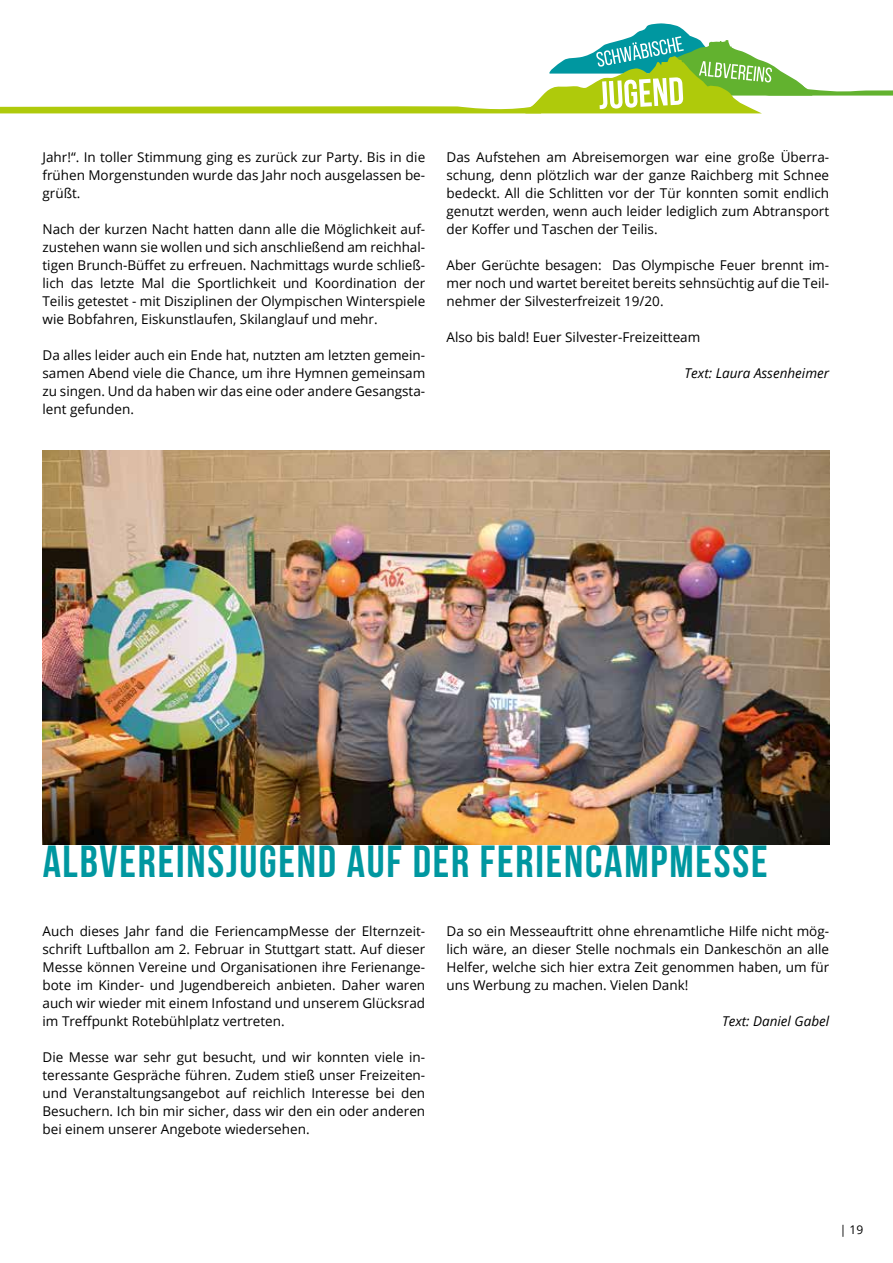
<style>
.page{position:relative;width:893px;height:1263px;background:#fff}
.page>*{position:absolute;margin:0;border:0;box-sizing:border-box;transform-origin:0 0}
.t1{font:700 45px "Bebas Neue";letter-spacing:.04em;color:#0097a0}
.t2{font:13.5px/18px "Open Sans";color:#000;text-align:justify}
.t3{font:italic 13.5px "Open Sans";color:#000}
.t4{font:12px "Open Sans";color:#000}
</style>
<div class="page">
<svg style="left:0;top:23px;width:893px;height:90px"></svg>
<img style="left:43px;top:450px;width:786px;height:394px">
<p class="t2" style="left:43px;top:148px;width:384px">Jahr!“. In toller Stimmung ging es zurück zur Party. Bis in die frühen Morgenstunden wurde das Jahr noch ausgelassen be&shy;grüßt.</p>
<p class="t2" style="left:43px;top:220px;width:384px">Nach der kurzen Nacht hatten dann alle die Möglichkeit auf&shy;zustehen wann sie wollen und sich anschließend am reichhal&shy;tigen Brunch-Büffet zu erfreuen. Nachmittags wurde schließ&shy;lich das letzte Mal die Sportlichkeit und Koordination der Teilis getestet - mit Disziplinen der Olympischen Winterspiele wie Bobfahren, Eiskunstlaufen, Skilanglauf und mehr.</p>
<p class="t2" style="left:43px;top:346px;width:384px">Da alles leider auch ein Ende hat, nutzten am letzten gemein&shy;samen Abend viele die Chance, um ihre Hymnen gemeinsam zu singen. Und da haben wir das eine oder andere Gesangsta&shy;lent gefunden.</p>
<p class="t2" style="left:446px;top:148px;width:384px">Das Aufstehen am Abreisemorgen war eine große Überra&shy;schung, denn plötzlich war der ganze Raichberg mit Schnee bedeckt. All die Schlitten vor der Tür konnten somit endlich genutzt werden, wenn auch leider lediglich zum Abtransport der Koffer und Taschen der Teilis.</p>
<p class="t2" style="left:446px;top:256px;width:384px">Aber Gerüchte besagen: Das Olympische Feuer brennt im&shy;mer noch und wartet bereitet bereits sehnsüchtig auf die Teil&shy;nehmer der Silvesterfreizeit 19/20.</p>
<p class="t2" style="left:446px;top:328px;width:255px">Also bis bald! Euer Silvester-Freizeitteam</p>
<p class="t3" style="left:685px;top:364px;width:146px">Text: Laura Assenheimer</p>
<h1 class="t1" style="left:43px;top:836px;width:727px">ALBVEREINSJUGEND AUF DER FERIENCAMPMESSE</h1>
<p class="t2" style="left:43px;top:922px;width:384px">Auch dieses Jahr fand die FeriencampMesse der Elternzeit&shy;schrift Luftballon am 2. Februar in Stuttgart statt. Auf dieser Messe können Vereine und Organisationen ihre Ferienange&shy;bote im Kinder- und Jugendbereich anbieten. Daher waren auch wir wieder mit einem Infostand und unserem Glücksrad im Treffpunkt Rotebühlplatz vertreten.</p>
<p class="t2" style="left:43px;top:1048px;width:384px">Die Messe war sehr gut besucht, und wir konnten viele in&shy;teressante Gespräche führen. Zudem stieß unser Freizeiten&shy;und Veranstaltungsangebot auf reichlich Interesse bei den Besuchern. Ich bin mir sicher, dass wir den ein oder anderen bei einem unserer Angebote wiedersehen.</p>
<p class="t2" style="left:446px;top:922px;width:384px">Da so ein Messeauftritt ohne ehrenamtliche Hilfe nicht mög&shy;lich wäre, an dieser Stelle nochmals ein Dankeschön an alle Helfer, welche sich hier extra Zeit genommen haben, um für uns Werbung zu machen. Vielen Dank!</p>
<p class="t3" style="left:722px;top:1012px;width:109px">Text: Daniel Gabel</p>
<p class="t4" style="left:840px;top:1221px;width:25px">| 19</p>
</div>
